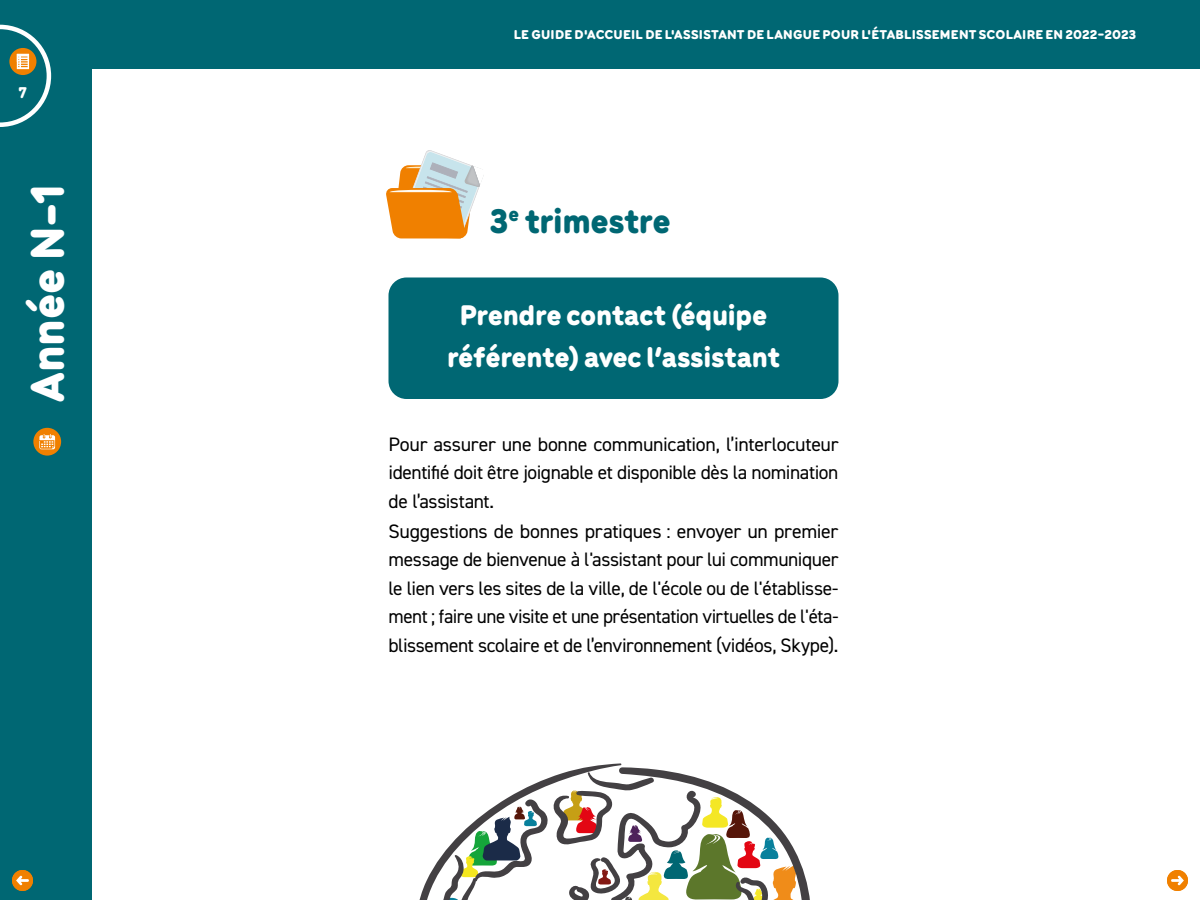
<style>
.page{position:relative;width:1200px;height:900px;background:#fff}
.page>*{position:absolute;margin:0;border:0;box-sizing:border-box;transform-origin:0 0}
.ttr1{font:900 49.5px "Menco";color:#fff}
.TTR_bulle{font:900 36px "Menco";letter-spacing:-.01em;color:#006773}
.TTR_bulle-2{font:900 30px/42px "Menco";letter-spacing:-.01em;color:#fff;text-align:center}
.txt_bulle_année{font:19.5px/28.5px "DIN2014";letter-spacing:-.02em;color:#000;text-align:justify}
.txt_courant{font:900 16.5px "Menco";color:#fff}
.t1{font:700 15px "Menco";letter-spacing:.005em;color:#fff;scale:1.06 1}
.ttr2{font:900 13.5px "Menco";letter-spacing:.02em;color:#fff;scale:1.06 1}
</style>
<div class="page">
<div style="left:0;top:0;width:92px;height:900px;background:#006773"></div>
<div style="left:0;top:0;width:1200px;height:69px;background:#006773"></div>
<svg style="left:0;top:25px;width:51px;height:102px"></svg>
<div style="left:388px;top:278px;width:450px;height:121px;background:#006773;border-radius:18px"></div>
<svg style="left:419px;top:763px;width:391px;height:137px"></svg>
<svg style="left:386px;top:150px;width:98px;height:89px"></svg>
<div style="left:12px;top:870px;width:21px;height:21px;background:#f08000;border-radius:50%"></div>
<svg style="left:16px;top:876px;width:13px;height:9px"></svg>
<div style="left:1167px;top:870px;width:21px;height:21px;background:#f08000;border-radius:50%"></div>
<svg style="left:1171px;top:876px;width:13px;height:9px"></svg>
<div style="left:33px;top:428px;width:28px;height:28px;background:#f08000;border-radius:50%"></div>
<svg style="left:39px;top:434px;width:16px;height:15px"></svg>
<p class="txt_courant" style="left:19px;top:81px;width:10px">7</p>
<p class="ttr1" style="left:10px;top:402px;width:219px;rotate:-90deg">Année N-1</p>
<p class="t1" style="left:472px;top:22px;width:631px">LE GUIDE D'ACCUEIL DE L'ASSISTANT DE LANGUE POUR L'ÉTABLISSEMENT SCOLAIRE EN 2023-2024</p>
<p class="ttr2" style="left:514px;top:24px;width:589px">LE GUIDE D'ACCUEIL DE L'ASSISTANT DE LANGUE POUR L'ÉTABLISSEMENT SCOLAIRE EN 2022-2023</p>
<p class="TTR_bulle" style="left:490px;top:194px;width:182px">3<sup>e</sup> trimestre</p>
<p class="TTR_bulle-2" style="left:447px;top:292px;width:334px">Prendre contact (équipe référente) avec l’assistant</p>
<p class="txt_bulle_année" style="left:388px;top:429px;width:452px">Pour assurer une bonne communication, l’interlocuteur identifié doit être joignable et disponible dès la nomination de l’assistant.</p>
<p class="txt_bulle_année" style="left:388px;top:516px;width:452px">Suggestions de bonnes pratiques : envoyer un premier message de bienvenue à l'assistant pour lui communiquer le lien vers les sites de la ville, de l'école ou de l'établisse&shy;ment ; faire une visite et une présentation virtuelles de l'éta&shy;blissement scolaire et de l’environnement (vidéos, Skype).</p>
</div>
